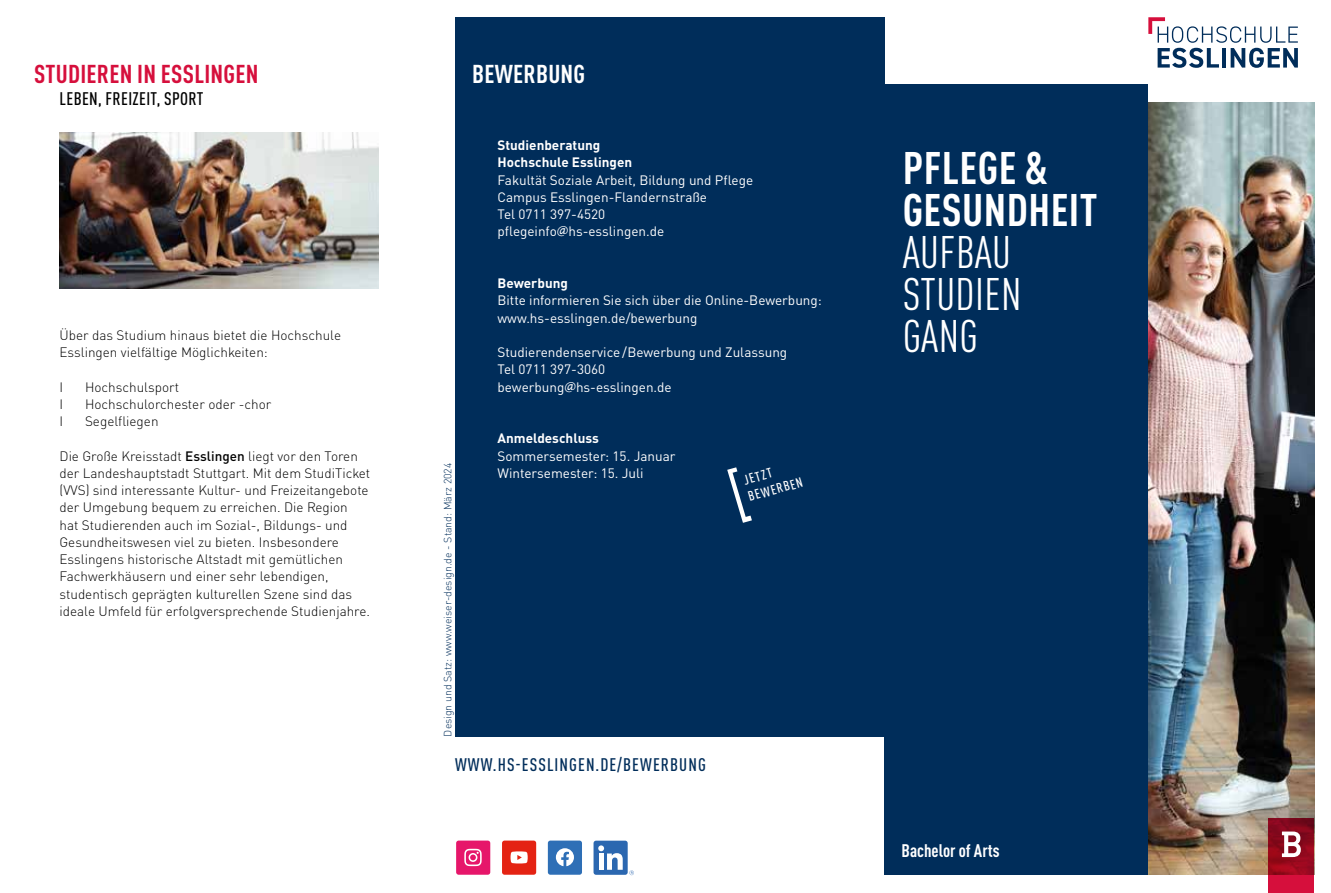
<style>
.page{position:relative;width:1331px;height:893px;background:#fff}
.page>*{position:absolute;margin:0;border:0;box-sizing:border-box;transform-origin:0 0}
.t1{font:700 condensed 45px/42px "DIN Pro";letter-spacing:.01em;color:#fff}
.t2{font:condensed 45px/42px "DIN Pro";letter-spacing:.01em;color:#fff}
.t3{font:700 condensed 25.5px "DIN Pro";letter-spacing:.01em;color:#d60f3c}
.t4{font:700 condensed 25.5px "DIN Pro";letter-spacing:.01em;color:#fff}
.t5{font:500 condensed 18px "DIN Pro";letter-spacing:.06em;color:#002d5a}
.t6{font:500 condensed 18px "DIN Pro";letter-spacing:.02em;color:#000}
.t7{font:700 condensed 18px "DIN Pro";color:#fff}
.t8{font:300 13.5px/17.2px "DIN Pro";color:#000}
.t9{font:13.5px/17.2px "DIN Pro";color:#fff}
.t10{font:700 13.5px/17.2px "DIN Pro";color:#fff}
.t11{font:500 condensed 13.5px/17px "DIN Pro";color:#fff}
.t12{font:300 10.5px "DIN Pro";color:#002d5a}
.s1{font-weight:500}
.s2{font-family:"Lucida Sans"}
</style>
<div class="page">
<img style="left:1148px;top:102px;width:166px;height:773px">
<div style="left:455px;top:17px;width:429px;height:720px;background:#002d5a"></div>
<div style="left:884px;top:85px;width:264px;height:790px;background:#002d5a"></div>
<img style="left:60px;top:133px;width:318px;height:155px">
<svg style="left:1148px;top:17px;width:150px;height:51px"></svg>
<svg style="left:727px;top:467px;width:25px;height:56px"></svg>
<svg style="left:1269px;top:818px;width:45px;height:75px;background:#a20a25"></svg>
<svg style="left:1282px;top:831px;width:19px;height:26px"></svg>
<div style="left:548px;top:841px;width:34px;height:34px;background:#2e6fb6;border-radius:3px"></div>
<svg style="left:556px;top:848px;width:18px;height:18px"></svg>
<div style="left:456px;top:841px;width:34px;height:34px;background:#e6166a;border-radius:3px"></div>
<svg style="left:464px;top:849px;width:18px;height:17px"></svg>
<div style="left:502px;top:841px;width:34px;height:34px;background:#e42313;border-radius:3px"></div>
<svg style="left:511px;top:851px;width:17px;height:12px"></svg>
<div style="left:593px;top:841px;width:35px;height:34px;background:#2b67b0;border-radius:3px"></div>
<svg style="left:598px;top:845px;width:25px;height:25px"></svg>
<svg style="left:629px;top:870px;width:5px;height:5px"></svg>
<h2 class="t3" style="left:34px;top:55px;width:226px">STUDIEREN IN ESSLINGEN</h2>
<h3 class="t6" style="left:60px;top:86px;width:145px">LEBEN, FREIZEIT, SPORT</h3>
<p class="t8" style="left:60px;top:325px;width:283px">Über das Studium hinaus bietet die Hochschule<br>Esslingen vielfältige Möglichkeiten:</p>
<p class="t8" style="left:60px;top:377px;width:5px">I</p>
<p class="t8" style="left:85px;top:377px;width:96px">Hochschulsport</p>
<p class="t8" style="left:60px;top:394px;width:5px">I</p>
<p class="t8" style="left:85px;top:394px;width:188px">Hochschulorchester oder -chor</p>
<p class="t8" style="left:60px;top:412px;width:5px">I</p>
<p class="t8" style="left:85px;top:412px;width:75px">Segelfliegen</p>
<p class="t8" style="left:60px;top:446px;width:312px">Die Große Kreisstadt <span class="s1">Esslingen</span> liegt vor den Toren der Landeshauptstadt Stuttgart. Mit dem StudiTicket (VVS) sind interessante Kultur- und Freizeitangebote der Umgebung bequem zu erreichen. Die Region<br>hat Studierenden auch im Sozial-, Bildungs- und Gesundheitswesen viel zu bieten. Insbesondere Esslingens historische Altstadt mit gemütlichen Fachwerkhäusern und einer sehr lebendigen, studentisch geprägten kulturellen Szene sind das ideale Umfeld für erfolgversprechende Studienjahre.</p>
<h2 class="t4" style="left:472px;top:55px;width:115px">BEWERBUNG</h2>
<p class="t10" style="left:497px;top:136px;width:136px">Studienberatung<br>Hochschule Esslingen</p>
<p class="t9" style="left:497px;top:170px;width:257px">Fakultät Soziale Arbeit, Bildung und Pflege<br>Campus Esslingen-Flandernstraße<br>Tel 0711 397-4520 pflegeinfo<span class="s2">@</span>hs-esslingen.de</p>
<p class="t10" style="left:497px;top:274px;width:72px">Bewerbung</p>
<p class="t9" style="left:497px;top:291px;width:326px">Bitte informieren Sie sich über die Online-Bewerbung: www.hs-esslingen.de/bewerbung</p>
<p class="t9" style="left:497px;top:343px;width:291px">Studierendenservice/Bewerbung und Zulassung<br>Tel 0711 397-3060<br>bewerbung<span class="s2">@</span>hs-esslingen.de</p>
<p class="t10" style="left:497px;top:429px;width:103px">Anmeldeschluss</p>
<p class="t9" style="left:497px;top:446px;width:180px">Sommersemester: 15. Januar<br>Wintersemester: 15. Juli</p>
<p class="t12" style="left:440px;top:737px;width:275px;rotate:-90deg">Design und Satz: www.weiser-design.de - Stand: März 2024</p>
<p class="t11" style="left:741px;top:471px;width:58px;rotate:-15deg">JETZT<br>BEWERBEN</p>
<h3 class="t5" style="left:455px;top:752px;width:252px">WWW.HS-ESSLINGEN.DE/BEWERBUNG</h3>
<h1 class="t1" style="left:903px;top:144px;width:196px">PFLEGE &amp;<br>GESUNDHEIT</h1>
<h1 class="t2" style="left:903px;top:229px;width:121px">AUFBAU<br>STUDIEN<br>GANG</h1>
<h3 class="t7" style="left:901px;top:838px;width:100px">Bachelor of Arts</h3>
</div>
